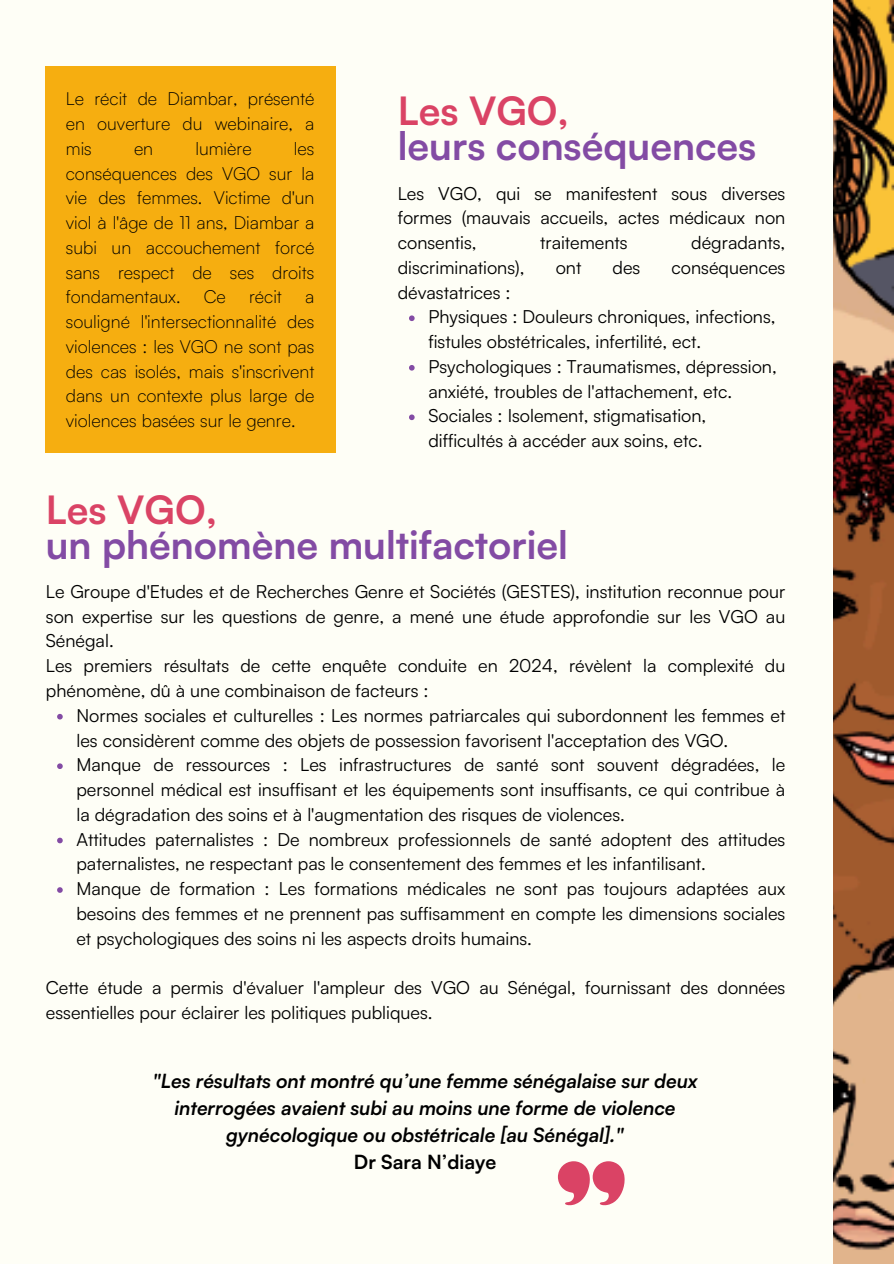
<style>
.page{position:relative;width:894px;height:1264px;background:#fff}
.page>*{position:absolute;margin:0;border:0;box-sizing:border-box;transform-origin:0 0}
.t1{font:700 39px/34.8px "Satoshi";color:#834ba4}
.t2{font:italic 700 19.5px/27px "Satoshi";color:#000;text-align:center}
.t3{font:18px/24.8px "Satoshi";color:#000}
.t4{font:300 18px/24.8px "Satoshi";color:#000;text-align:justify}
.s1{color:#da4365}
.s2{font-style:normal}
</style>
<div class="page">
<div style="left:0;top:0;width:893px;height:1263px;background:#fefef6"></div>
<img style="left:833px;top:0;width:60px;height:1263px">
<svg style="left:409px;top:315px;width:5px;height:6px"></svg>
<svg style="left:409px;top:365px;width:5px;height:5px"></svg>
<svg style="left:409px;top:414px;width:5px;height:6px"></svg>
<svg style="left:557px;top:1161px;width:68px;height:44px"></svg>
<div style="left:45px;top:66px;width:290px;height:387px;background:#f6ae10"></div>
<svg style="left:57px;top:714px;width:6px;height:5px"></svg>
<svg style="left:57px;top:763px;width:6px;height:6px"></svg>
<svg style="left:57px;top:837px;width:6px;height:6px"></svg>
<svg style="left:57px;top:887px;width:6px;height:5px"></svg>
<p class="t4" style="left:66px;top:86px;width:250px">Le récit de Diambar, présenté en ouverture du webinaire, a mis</p>
<p class="t4" style="left:66px;top:135px;width:250px;text-indent:228px">les conséquences des VGO sur la vie des femmes. Victime d'un viol à l'âge de 11 ans, Diambar a subi un accouchement forcé sans respect de ses droits fondamentaux.</p>
<p class="t4" style="left:134px;top:135px;width:21px">en</p>
<p class="t4" style="left:195px;top:135px;width:58px">lumière</p>
<p class="t4" style="left:204px;top:284px;width:24px">Ce</p>
<p class="t4" style="left:249px;top:284px;width:34px">récit</p>
<p class="t4" style="left:66px;top:284px;width:250px;text-indent:239px">a souligné l'intersectionnalité des violences : les VGO ne sont pas des cas isolés, mais s'inscrivent dans un contexte plus large de violences basées sur le genre.</p>
<h1 class="t1" style="left:397px;top:93px;width:360px"><span class="s1">Les VGO,<br></span>leurs conséquences</h1>
<p class="t3" style="left:397px;top:180px;width:389px;text-align:justify">Les VGO, qui se manifestent sous diverses formes (mauvais accueils, actes médicaux non consentis,</p>
<p class="t3" style="left:540px;top:230px;width:89px">traitements</p>
<p class="t3" style="left:691px;top:230px;width:96px">dégradants,</p>
<p class="t3" style="left:397px;top:254px;width:128px">discriminations),</p>
<p class="t3" style="left:555px;top:254px;width:27px">ont</p>
<p class="t3" style="left:612px;top:254px;width:29px">des</p>
<p class="t3" style="left:671px;top:254px;width:115px">conséquences</p>
<p class="t3" style="left:397px;top:279px;width:114px">dévastatrices :</p>
<h1 class="t3" style="left:428px;top:304px;width:348px">Physiques : Douleurs chroniques, infections, fistules obstétricales, infertilité, ect.</h1>
<p class="t3" style="left:428px;top:353px;width:350px">Psychologiques : Traumatismes, dépression, anxiété, troubles de l'attachement, etc.</p>
<p class="t3" style="left:428px;top:403px;width:279px">Sociales : Isolement, stigmatisation, difficultés à accéder aux soins, etc.</p>
<p class="t1" style="left:46px;top:491px;width:523px"><span class="s1">Les VGO,<br></span>un phénomène multifactoriel</p>
<p class="t3" style="left:46px;top:578px;width:740px;text-align:justify">Le Groupe d'Etudes et de Recherches Genre et Sociétés (GESTES), institution reconnue pour son expertise sur les questions de genre, a mené une étude approfondie sur les VGO au Sénégal.</p>
<p class="t3" style="left:46px;top:653px;width:740px">Les premiers résultats de cette enquête conduite en 2024, révèlent la complexité du phénomène, dû à une combinaison de facteurs :</p>
<p class="t3" style="left:76px;top:702px;width:710px">Normes sociales et culturelles : Les normes patriarcales qui subordonnent les femmes et les considèrent comme des objets de possession favorisent l'acceptation des VGO.</p>
<p class="t3" style="left:76px;top:752px;width:710px;text-align:justify">Manque de ressources : Les infrastructures de santé sont souvent dégradées, le personnel médical est insuffisant et les équipements sont insuffisants, ce qui contribue à la dégradation des soins et à l'augmentation des risques de violences.</p>
<p class="t3" style="left:76px;top:826px;width:710px">Attitudes paternalistes : De nombreux professionnels de santé adoptent des attitudes paternalistes, ne respectant pas le consentement des femmes et les infantilisant.</p>
<p class="t3" style="left:76px;top:875px;width:710px;text-align:justify">Manque de formation : Les formations médicales ne sont pas toujours adaptées aux besoins des femmes et ne prennent pas suffisamment en compte les dimensions sociales et psychologiques des soins ni les aspects droits humains.</p>
<h2 class="t3" style="left:46px;top:974px;width:740px">Cette étude a permis d'évaluer l'ampleur des VGO au Sénégal, fournissant des données essentielles pour éclairer les politiques publiques.</h2>
<p class="t2" style="left:152px;top:1067px;width:546px">"Les résultats ont montré qu’une femme sénégalaise sur deux interrogées avaient subi au moins une forme de violence gynécologique ou obstétricale [au Sénégal]."<br><span class="s2">Dr Sara N’diaye</span></p>
</div>
